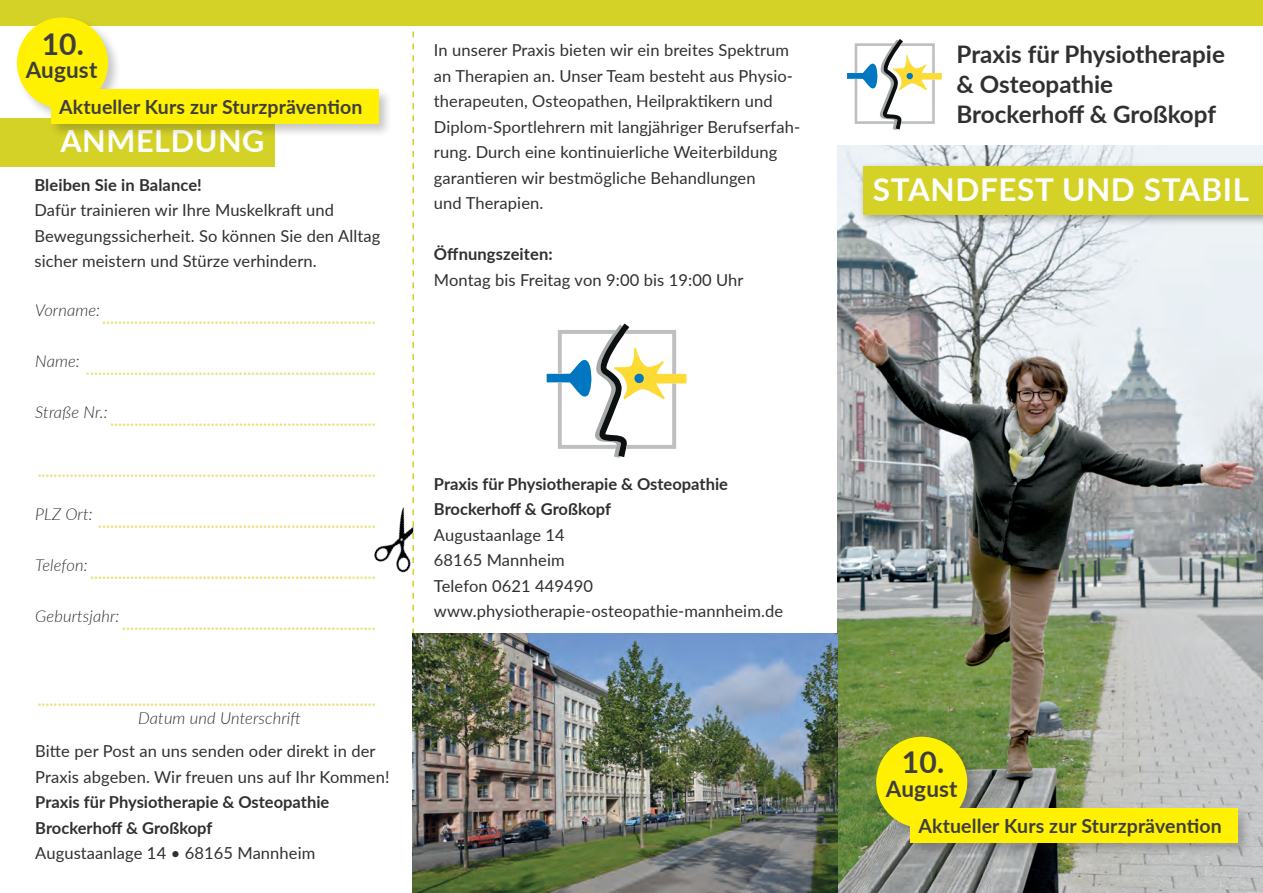
<style>
.page{position:relative;width:1263px;height:893px;background:#fff}
.page>*{position:absolute;margin:0;border:0;box-sizing:border-box;transform-origin:0 0}
.t1{font:700 31.5px "Lato";letter-spacing:.02em;color:#fff}
.t2{font:700 30.6px "Lato";letter-spacing:.02em;color:#fff}
.t3{font:700 30px "Lato";color:#3e3e3f}
.t4{font:700 24.15px/30px "Lato";color:#312f30}
.t5{font:700 22.5px "Lato";letter-spacing:.005em;color:#3e3e3f}
.t6{font:700 19.5px "Lato";letter-spacing:.005em;color:#3e3e3f}
.t7{font:16.5px/25.5px "Lato";letter-spacing:.005em;color:#312f30}
.t8{font:700 16.5px "Lato";color:#d7d32f}
.t9{font:700 16.5px/25.5px "Lato";color:#312f30}
.t10{font:italic 300 16.5px "Lato";letter-spacing:.005em;color:#312f30}
</style>
<div class="page">
<svg style="left:412px;top:31px;width:2px;height:603px"></svg>
<img style="left:838px;top:145px;width:425px;height:748px">
<img style="left:412px;top:634px;width:426px;height:259px">
<div style="left:0;top:0;width:1263px;height:26px;background:#d4d226"></div>
<img style="left:374px;top:501px;width:39px;height:74px">
<div style="left:0;top:118px;width:274px;height:48px;background:#d4d226"></div>
<div style="left:874px;top:734px;width:377px;height:123px;background:#231f20;opacity:.25"></div>
<div style="left:876px;top:737px;width:91px;height:91px;background:#fff101;border-radius:50%"></div>
<div style="left:910px;top:809px;width:327px;height:34px;background:#fff101"></div>
<div style="left:858px;top:161px;width:405px;height:65px;background:#231f20;opacity:.4"></div>
<div style="left:863px;top:166px;width:400px;height:49px;background:#d4d226"></div>
<div style="left:15px;top:15px;width:377px;height:123px;background:#231f20;opacity:.25"></div>
<div style="left:17px;top:17px;width:91px;height:92px;background:#fff101;border-radius:50%"></div>
<div style="left:51px;top:89px;width:327px;height:34px;background:#fff101"></div>
<svg style="left:847px;top:39px;width:95px;height:91px"></svg>
<svg style="left:547px;top:324px;width:139px;height:134px"></svg>
<h3 class="t3" style="left:42px;top:22px;width:44px">10.</h3>
<h3 class="t5" style="left:26px;top:54px;width:73px">August</h3>
<p class="t6" style="left:59px;top:92px;width:305px">Aktueller Kurs zur Sturzprävention</p>
<h2 class="t2" style="left:60px;top:119px;width:206px">ANMELDUNG</h2>
<p class="t9" style="left:34px;top:171px;width:169px">Bleiben Sie in Balance!</p>
<p class="t7" style="left:34px;top:197px;width:347px">Dafür trainieren wir Ihre Muskelkraft und<br>Bewegungssicherheit. So können Sie den Alltag sicher meistern und Stürze verhindern.</p>
<p class="t10" style="left:35px;top:299px;width:66px">Vorname:</p>
<p class="t10" style="left:35px;top:350px;width:46px">Name:</p>
<p class="t10" style="left:35px;top:401px;width:74px">Straße Nr.:</p>
<p class="t8" style="left:102px;top:306px;width:275px">....................................................................</p>
<p class="t8" style="left:86px;top:357px;width:291px">........................................................................</p>
<p class="t8" style="left:110px;top:408px;width:267px">..................................................................</p>
<p class="t8" style="left:38px;top:459px;width:340px">....................................................................................</p>
<p class="t10" style="left:35px;top:503px;width:59px">PLZ Ort:</p>
<p class="t10" style="left:35px;top:554px;width:54px">Telefon:</p>
<p class="t10" style="left:35px;top:605px;width:86px">Geburtsjahr:</p>
<p class="t8" style="left:98px;top:510px;width:279px">.....................................................................</p>
<p class="t8" style="left:90px;top:561px;width:287px">.......................................................................</p>
<p class="t8" style="left:122px;top:612px;width:255px">...............................................................</p>
<p class="t8" style="left:38px;top:688px;width:340px">....................................................................................</p>
<p class="t10" style="left:138px;top:707px;width:164px">Datum und Unterschrift</p>
<p class="t7" style="left:35px;top:738px;width:356px">Bitte per Post an uns senden oder direkt in der<br>Praxis abgeben. Wir freuen uns auf Ihr Kommen!</p>
<p class="t9" style="left:35px;top:789px;width:296px">Praxis für Physiotherapie &amp; Osteopathie<br>Brockerhoff &amp; Großkopf</p>
<p class="t7" style="left:35px;top:840px;width:282px">Augustaanlage 14 • 68165 Mannheim</p>
<p class="t7" style="left:434px;top:37px;width:368px">In unserer Praxis bieten wir ein breites Spektrum an Therapien an. Unser Team besteht aus Physio&shy;therapeuten, Osteopathen, Heilpraktikern und Diplom-Sportlehrern mit langjähriger Berufserfah&shy;rung. Durch eine kontinuierliche Weiterbildung garantieren wir bestmögliche Behandlungen<br>und Therapien.</p>
<p class="t9" style="left:434px;top:241px;width:120px">Öffnungszeiten:</p>
<p class="t7" style="left:434px;top:266px;width:311px">Montag bis Freitag von 9:00 bis 19:00 Uhr</p>
<p class="t9" style="left:434px;top:470px;width:296px">Praxis für Physiotherapie &amp; Osteopathie<br>Brockerhoff &amp; Großkopf</p>
<p class="t7" style="left:434px;top:521px;width:351px">Augustaanlage 14<br>68165 Mannheim<br>Telefon 0621 449490 www.physiotherapie-osteopathie-mannheim.de</p>
<h3 class="t4" style="left:956px;top:38px;width:270px">Praxis für Physiotherapie &amp; Osteopathie<br>Brockerhoff &amp; Großkopf</h3>
<h1 class="t1" style="left:873px;top:167px;width:378px">STANDFEST UND STABIL</h1>
<h3 class="t3" style="left:902px;top:740px;width:44px">10.</h3>
<h3 class="t5" style="left:886px;top:772px;width:73px">August</h3>
<p class="t6" style="left:918px;top:811px;width:305px">Aktueller Kurs zur Sturzprävention</p>
</div>
